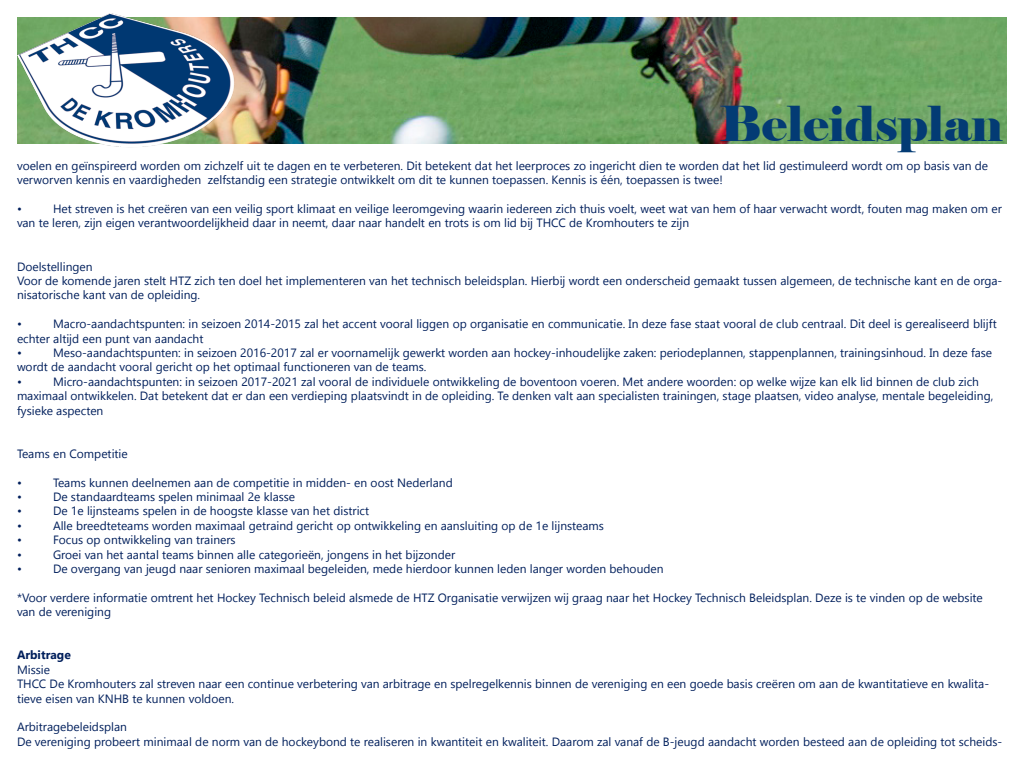
<style>
.page{position:relative;width:1024px;height:768px;background:#fff}
.page>*{position:absolute;margin:0;border:0;box-sizing:border-box;transform-origin:0 0}
.t1{font:48px "Elephant";color:#033b74}
.t2{font:12px/14.4px "Gadugi";color:#001f5c}
.t3{font:700 12px "Gadugi";color:#001f5c}
</style>
<div class="page">
<img style="left:235px;top:17px;width:772px;height:127px">
<img style="left:17px;top:14px;width:218px;height:133px">
<p class="t1" style="left:719px;top:94px;width:285px">Beleidsplan</p>
<p class="t2" style="left:17px;top:158px;width:973px">voelen en geïnspireerd worden om zichzelf uit te dagen en te verbeteren. Dit betekent dat het leerproces zo ingericht dien te worden dat het lid gestimuleerd wordt om op basis van de verworven kennis en vaardigheden zelfstandig een strategie ontwikkelt om dit te kunnen toepassen. Kennis is één, toepassen is twee!</p>
<p class="t2" style="left:17px;top:201px;width:6px">•</p>
<p class="t2" style="left:17px;top:201px;width:986px;text-indent:36px">Het streven is het creëren van een veilig sport klimaat en veilige leeromgeving waarin iedereen zich thuis voelt, weet wat van hem of haar verwacht wordt, fouten mag maken om er van te leren, zijn eigen verantwoordelijkheid daar in neemt, daar naar handelt en trots is om lid bij THCC de Kromhouters te zijn</p>
<p class="t2" style="left:17px;top:259px;width:77px">Doelstellingen</p>
<p class="t2" style="left:17px;top:273px;width:987px">Voor de komende jaren stelt HTZ zich ten doel het implementeren van het technisch beleidsplan. Hierbij wordt een onderscheid gemaakt tussen algemeen, de technische kant en de orga&shy;nisatorische kant van de opleiding.</p>
<p class="t2" style="left:17px;top:317px;width:6px">•</p>
<p class="t2" style="left:17px;top:317px;width:981px;text-indent:36px">Macro-aandachtspunten: in seizoen 2014-2015 zal het accent vooral liggen op organisatie en communicatie. In deze fase staat vooral de club centraal. Dit deel is gerealiseerd blijft echter altijd een punt van aandacht</p>
<p class="t2" style="left:17px;top:345px;width:6px">•</p>
<p class="t2" style="left:17px;top:345px;width:977px;text-indent:36px">Meso-aandachtspunten: in seizoen 2016-2017 zal er voornamelijk gewerkt worden aan hockey-inhoudelijke zaken: periodeplannen, stappenplannen, trainingsinhoud. In deze fase wordt de aandacht vooral gericht op het optimaal functioneren van de teams.</p>
<p class="t2" style="left:17px;top:374px;width:6px">•</p>
<p class="t2" style="left:17px;top:374px;width:978px;text-indent:36px">Micro-aandachtspunten: in seizoen 2017-2021 zal vooral de individuele ontwikkeling de boventoon voeren. Met andere woorden: op welke wijze kan elk lid binnen de club zich maximaal ontwikkelen. Dat betekent dat er dan een verdieping plaatsvindt in de opleiding. Te denken valt aan specialisten trainingen, stage plaatsen, video analyse, mentale begeleiding, fysieke aspecten</p>
<p class="t2" style="left:17px;top:446px;width:112px">Teams en Competitie</p>
<p class="t2" style="left:17px;top:475px;width:6px">•</p>
<p class="t2" style="left:53px;top:475px;width:401px">Teams kunnen deelnemen aan de competitie in midden- en oost Nederland</p>
<p class="t2" style="left:17px;top:489px;width:6px">•</p>
<p class="t2" style="left:53px;top:489px;width:244px">De standaardteams spelen minimaal 2e klasse</p>
<p class="t2" style="left:17px;top:504px;width:6px">•</p>
<p class="t2" style="left:53px;top:504px;width:318px">De 1e lijnsteams spelen in de hoogste klasse van het district</p>
<p class="t2" style="left:17px;top:518px;width:6px">•</p>
<p class="t2" style="left:53px;top:518px;width:552px">Alle breedteteams worden maximaal getraind gericht op ontwikkeling en aansluiting op de 1e lijnsteams</p>
<p class="t2" style="left:17px;top:533px;width:6px">•</p>
<p class="t2" style="left:53px;top:533px;width:184px">Focus op ontwikkeling van trainers</p>
<p class="t2" style="left:17px;top:547px;width:6px">•</p>
<p class="t2" style="left:53px;top:547px;width:404px">Groei van het aantal teams binnen alle categorieën, jongens in het bijzonder</p>
<p class="t2" style="left:17px;top:561px;width:6px">•</p>
<p class="t2" style="left:53px;top:561px;width:612px">De overgang van jeugd naar senioren maximaal begeleiden, mede hierdoor kunnen leden langer worden behouden</p>
<p class="t2" style="left:17px;top:590px;width:967px">*Voor verdere informatie omtrent het Hockey Technisch beleid alsmede de HTZ Organisatie verwijzen wij graag naar het Hockey Technisch Beleidsplan. Deze is te vinden op de website van de vereniging</p>
<p class="t3" style="left:17px;top:648px;width:55px">Arbitrage</p>
<p class="t2" style="left:17px;top:662px;width:35px">Missie</p>
<p class="t2" style="left:17px;top:677px;width:974px">THCC De Kromhouters zal streven naar een continue verbetering van arbitrage en spelregelkennis binnen de vereniging en een goede basis creëren om aan de kwantitatieve en kwalita&shy;tieve eisen van KNHB te kunnen voldoen.</p>
<p class="t2" style="left:17px;top:720px;width:112px">Arbitragebeleidsplan</p>
<p class="t2" style="left:17px;top:734px;width:987px">De vereniging probeert minimaal de norm van de hockeybond te realiseren in kwantiteit en kwaliteit. Daarom zal vanaf de B-jeugd aandacht worden besteed aan de opleiding tot scheids-</p>
</div>
